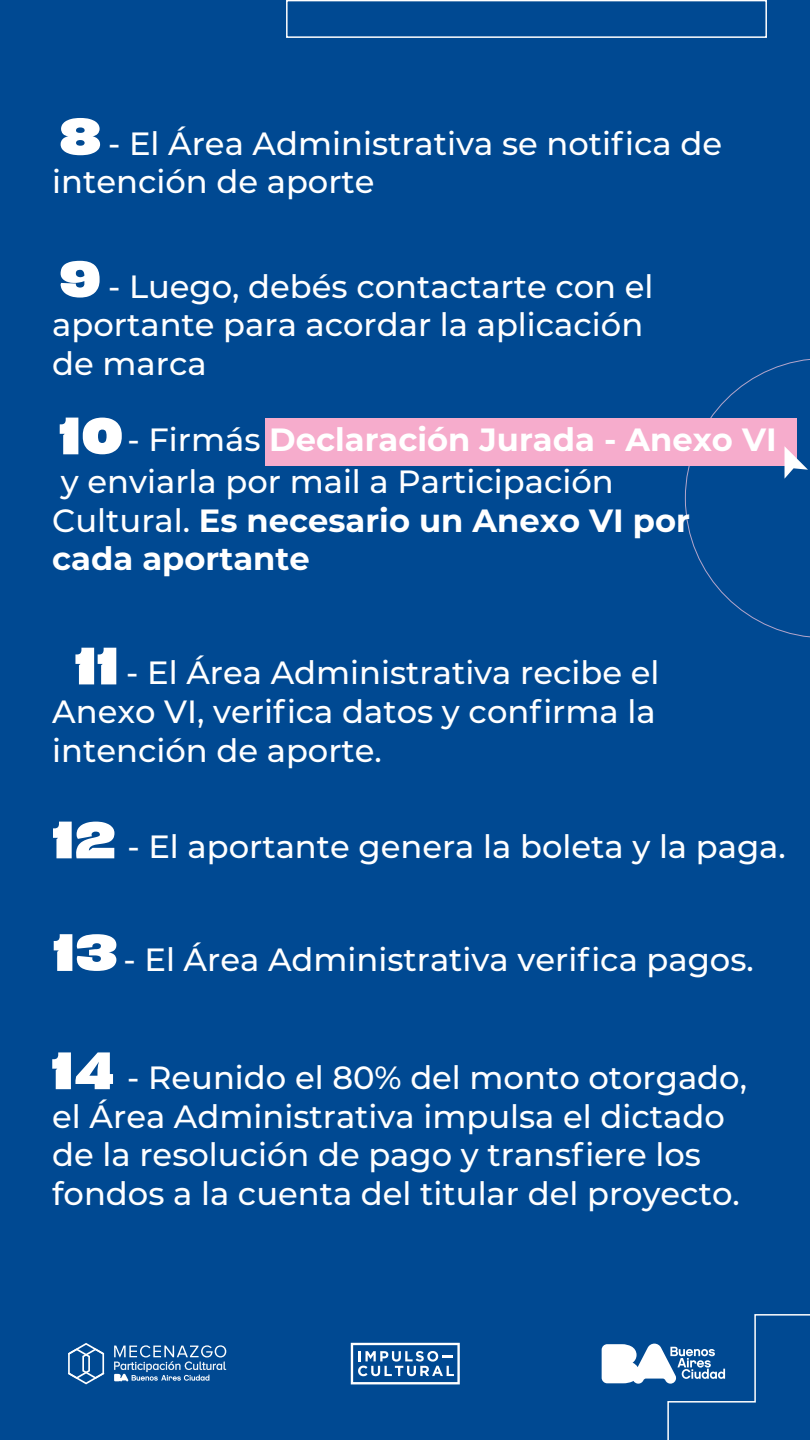
<style>
.page{position:relative;width:810px;height:1440px;background:#fff}
.page>*{position:absolute;margin:0;border:0;box-sizing:border-box;transform-origin:0 0}
.t1{font:700 52.05px "Duera PERSONALUSE Expanded";color:#fff}
.t2{font:500 32.17px/38.6px "Montserrat";color:#fff}
.t3{font:700 32.17px "Montserrat";color:#fff}
.s1{font-family:"Duera PERSONALUSE Expanded";font-weight:700;font-size:52.05px}
.s2{font-weight:700}
.s3{font-weight:500}
</style>
<div class="page">
<div style="left:0;top:1px;width:810px;height:1439px;background:#004992"></div>
<svg style="left:351px;top:1343px;width:109px;height:41px"></svg>
<svg style="left:68px;top:1343px;width:36px;height:41px"></svg>
<svg style="left:114px;top:1345px;width:112px;height:36px"></svg>
<svg style="left:602px;top:1314px;width:208px;height:126px"></svg>
<div style="left:286px;top:0;width:481px;height:38px;border:2px solid #fff"></div>
<div style="left:265px;top:418px;width:532px;height:48px;background:#f6accc"></div>
<svg style="left:685px;top:359px;width:125px;height:279px"></svg>
<p class="t2" style="left:52px;top:123px;width:671px"><span class="s1">8</span> - El Área Administrativa se notifica de intención de aporte</p>
<p class="t2" style="left:52px;top:266px;width:603px"><span class="s1">9</span> - Luego, debés contactarte con el aportante para acordar la aplicación de marca</p>
<h1 class="t1" style="left:60px;top:400px;width:64px">10</h1>
<p class="t2" style="left:52px;top:461px;width:639px">y enviarla por mail a Participación<br>Cultural. <span class="s2">Es necesario un Anexo VI por cada aportante</span></p>
<p class="t3" style="left:128px;top:417px;width:651px"><span class="s3">- Firmás</span> Declaración Jurada - Anexo VI</p>
<p class="t2" style="left:52px;top:652px;width:609px;text-align:justify;text-indent:23px"><span class="s1">11</span> - El Área Administrativa recibe el Anexo VI, verifica datos y confirma la intención de aporte.</p>
<p class="t2" style="left:53px;top:826px;width:734px"><span class="s1">12</span> - El aportante genera la boleta y la paga.</p>
<p class="t2" style="left:54px;top:939px;width:702px"><span class="s1">13</span> - El Área Administrativa verifica pagos.</p>
<p class="t2" style="left:52px;top:1057px;width:696px"><span class="s1">14</span> - Reunido el 80% del monto otorgado, el Área Administrativa impulsa el dictado de la resolución de pago y transfiere los fondos a la cuenta del titular del proyecto.</p>
</div>
